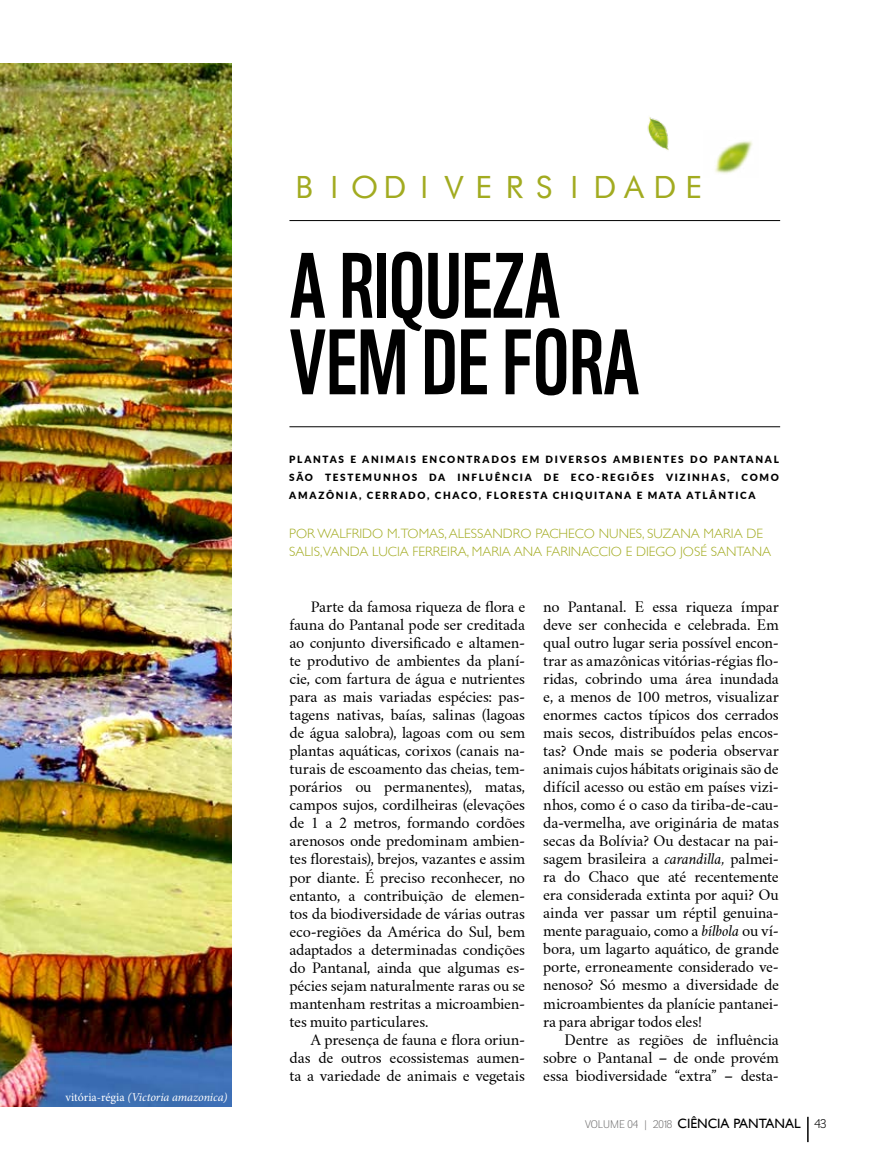
<style>
.page{position:relative;width:872px;height:1170px;background:#fff}
.page>*{position:absolute;margin:0;border:0;box-sizing:border-box;transform-origin:0 0}
.t1{font:90px/76.5px "WWF";color:#000}
.t2{font:30px "Futurist Fixed Width";color:#a2ab20}
.t3{font:14.25px/18px "Crimson Text";letter-spacing:-.015em;color:#000;text-align:justify}
.t4{font:300 13.5px/18px "Gill Sans";color:#a2ab20}
.t5{font:13.5px "Gill Sans";color:#000}
.t6{font:italic 12px "Minion Pro";letter-spacing:-.005em;color:#fff}
.t7{font:900 10.05px/18px "Lato";letter-spacing:.17em;color:#000;text-align:justify}
.s1{font-style:normal}
.s2{font-style:italic}
.s3{font-family:"Truth FB";font-weight:300;font-size:10.5px;color:#706f6f}
.s4{font-family:"Truth FB";font-weight:300;font-size:12px}
</style>
<div class="page">
<svg style="left:807px;top:1116px;width:1px;height:25px"></svg>
<img style="left:0;top:64px;width:232px;height:1042px">
<hr style="left:289px;top:426px;width:491px;height:1px;background:#000">
<hr style="left:289px;top:220px;width:491px;height:1px;background:#000">
<img style="left:715px;top:141px;width:38px;height:33px">
<img style="left:647px;top:116px;width:22px;height:35px">
<p class="t6" style="left:66px;top:1088px;width:163px"><span class="s1">vitória-régia</span> (Victoria amazonica)</p>
<h2 class="t2" style="left:289px;top:168px;width:422px">BIODIVERSIDADE</h2>
<h1 class="t1" style="left:289px;top:238px;width:352px">A RIQUEZA<br>VEM DE FORA</h1>
<p class="t7" style="left:289px;top:450px;width:491px">PLANTAS E ANIMAIS ENCONTRADOS EM DIVERSOS AMBIENTES DO PANTANAL SÃO TESTEMUNHOS DA INFLUÊNCIA DE ECO-REGIÕES VIZINHAS, COMO AMAZÔNIA, CERRADO, CHACO, FLORESTA CHIQUITANA E MATA ATLÂNTICA</p>
<p class="t4" style="left:289px;top:524px;width:483px">POR WALFRIDO M.TOMAS, ALESSANDRO PACHECO NUNES, SUZANA MARIA DE<br>SALIS,VANDA LUCIA FERREIRA, MARIA ANA FARINACCIO E DIEGO JOSÉ SANTANA</p>
<p class="t3" style="left:289px;top:600px;width:237px;text-indent:21px">Parte da famosa riqueza de flora e fauna do Pantanal pode ser creditada ao conjunto diversificado e altamen&shy;te produtivo de ambientes da planí&shy;cie, com fartura de água e nutrientes para as mais variadas espécies: pas&shy;tagens nativas, baías, salinas (lagoas de água salobra), lagoas com ou sem plantas aquáticas, corixos (canais na&shy;turais de escoamento das cheias, tem&shy;porários ou permanentes), matas, campos sujos, cordilheiras (elevações de 1 a 2 metros, formando cordões arenosos onde predominam ambien&shy;tes florestais), brejos, vazantes e assim por diante. É preciso reconhecer, no entanto, a contribuição de elemen&shy;tos da biodiversidade de várias outras eco-regiões da América do Sul, bem adaptados a determinadas condições do Pantanal, ainda que algumas es&shy;pécies sejam naturalmente raras ou se mantenham restritas a microambien&shy;tes muito particulares.</p>
<p class="t3" style="left:289px;top:1032px;width:237px;text-indent:21px">A presença de fauna e flora oriun&shy;das de outros ecossistemas aumen&shy;ta a variedade de animais e vegetais</p>
<p class="t3" style="left:543px;top:600px;width:237px">no Pantanal. E essa riqueza ímpar deve ser conhecida e celebrada. Em qual outro lugar seria possível encon&shy;trar as amazônicas vitórias-régias flo&shy;ridas, cobrindo uma área inundada e, a menos de 100 metros, visualizar enormes cactos típicos dos cerrados mais secos, distribuídos pelas encos&shy;tas? Onde mais se poderia observar animais cujos hábitats originais são de difícil acesso ou estão em países vizi&shy;nhos, como é o caso da tiriba-de-cau&shy;da-vermelha, ave originária de matas secas da Bolívia? Ou destacar na pai&shy;sagem brasileira a <span class="s2">carandilla,</span> palmei&shy;ra do Chaco que até recentemente era considerada extinta por aqui? Ou ainda ver passar um réptil genuina&shy;mente paraguaio, como a <span class="s2">bílbola</span> ou ví&shy;bora, um lagarto aquático, de grande porte, erroneamente considerado ve&shy;nenoso? Só mesmo a diversidade de microambientes da planície pantanei&shy;ra para abrigar todos eles!</p>
<p class="t3" style="left:543px;top:1032px;width:237px;text-indent:21px">Dentre as regiões de influência sobre o Pantanal – de onde provém essa biodiversidade “extra” – desta-</p>
<p class="t5" style="left:585px;top:1115px;width:243px"><span class="s3">VOLUME 04 | 2018</span> CIÊNCIA PANTANAL <span class="s4">43</span></p>
</div>
